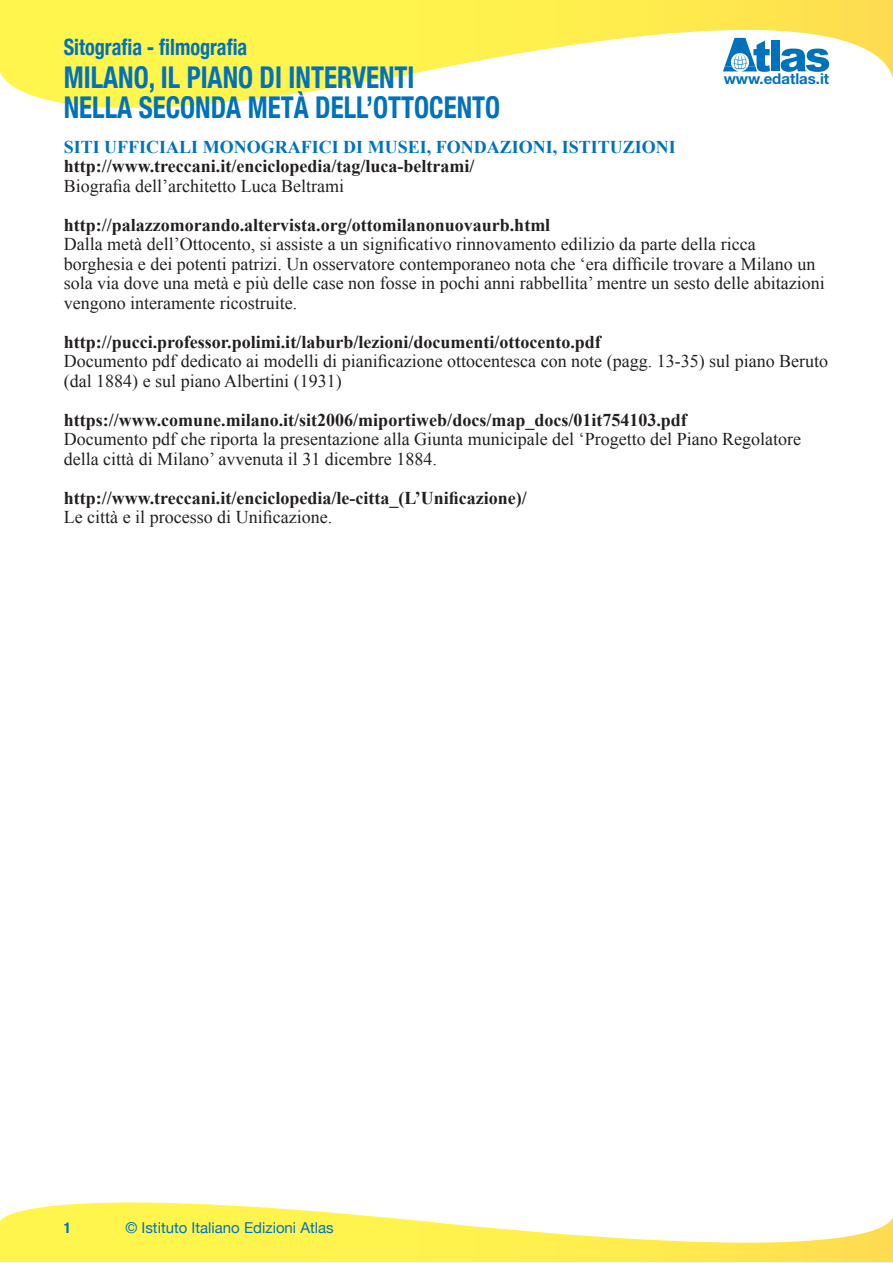
<style>
.page{position:relative;width:893px;height:1263px;background:#fff}
.page>*{position:absolute;margin:0;border:0;box-sizing:border-box;transform-origin:0 0}
.t1{font:700 condensed 30px/30px "Helvetica Neue";color:#0072bc;scale:.9 1}
.t2{font:700 condensed 22.5px "Helvetica Neue";color:#0072bc;scale:.9 1}
.No_Spacing{font:18px/19.5px "Times New Roman";color:#231f20}
.Testobase{font:700 18px "Times New Roman";color:#231f20}
.Testobase-2{font:700 18px "Times New Roman";color:#0072bc}
.t3{font:15px "Helvetica Neue";color:#0072bc}
.t4{font:700 15px "Helvetica Neue";color:#0072bc}
.t5{font:700 condensed 15px "Helvetica Neue";color:#0072bc}
</style>
<div class="page">
<svg style="left:0;top:1202px;width:893px;height:61px"></svg>
<svg style="left:0;top:0;width:893px;height:108px"></svg>
<p class="t2" style="left:64px;top:34px;width:205px">Sitografia - filmografia</p>
<p class="t1" style="left:64px;top:62px;width:486px">MILANO, IL PIANO DI INTERVENTI<br>NELLA SECONDA METÀ DELL’OTTOCENTO</p>
<p class="Testobase-2" style="left:64px;top:134px;width:614px">SITI UFFICIALI MONOGRAFICI DI MUSEI, FONDAZIONI, ISTITUZIONI</p>
<p class="Testobase" style="left:64px;top:154px;width:412px">http://www.treccani.it/enciclopedia/tag/luca-beltrami/</p>
<p class="No_Spacing" style="left:64px;top:175px;width:282px">Biografia dell’architetto Luca Beltrami</p>
<p class="Testobase" style="left:64px;top:212px;width:488px">http://palazzomorando.altervista.org/ottomilanonuovaurb.html</p>
<p class="No_Spacing" style="left:64px;top:234px;width:762px">Dalla metà dell’Ottocento, si assiste a un significativo rinnovamento edilizio da parte della ricca borghesia e dei potenti patrizi. Un osservatore contemporaneo nota che ‘era difficile trovare a Milano un sola via dove una metà e più delle case non fosse in pochi anni rabbellita’ mentre un sesto delle abitazioni vengono interamente ricostruite.</p>
<p class="Testobase" style="left:64px;top:329px;width:539px">http://pucci.professor.polimi.it/laburb/lezioni/documenti/ottocento.pdf</p>
<p class="No_Spacing" style="left:64px;top:351px;width:766px">Documento pdf dedicato ai modelli di pianificazione ottocentesca con note (pagg. 13-35) sul piano Beruto (dal 1884) e sul piano Albertini (1931)</p>
<p class="Testobase" style="left:64px;top:407px;width:625px">https://www.comune.milano.it/sit2006/miportiweb/docs/map_docs/01it754103.pdf</p>
<p class="No_Spacing" style="left:64px;top:429px;width:739px">Documento pdf che riporta la presentazione alla Giunta municipale del ‘Progetto del Piano Regolatore della città di Milano’ avvenuta il 31 dicembre 1884.</p>
<p class="Testobase" style="left:64px;top:485px;width:464px">http://www.treccani.it/enciclopedia/le-citta_(L’Unificazione)/</p>
<p class="No_Spacing" style="left:64px;top:507px;width:270px">Le città e il processo di Unificazione.</p>
<p class="t4" style="left:724px;top:69px;width:107px">www.edatlas.it</p>
<p class="t5" style="left:64px;top:1219px;width:9px">1</p>
<p class="t3" style="left:125px;top:1219px;width:210px">© Istituto Italiano Edizioni Atlas</p>
</div>
